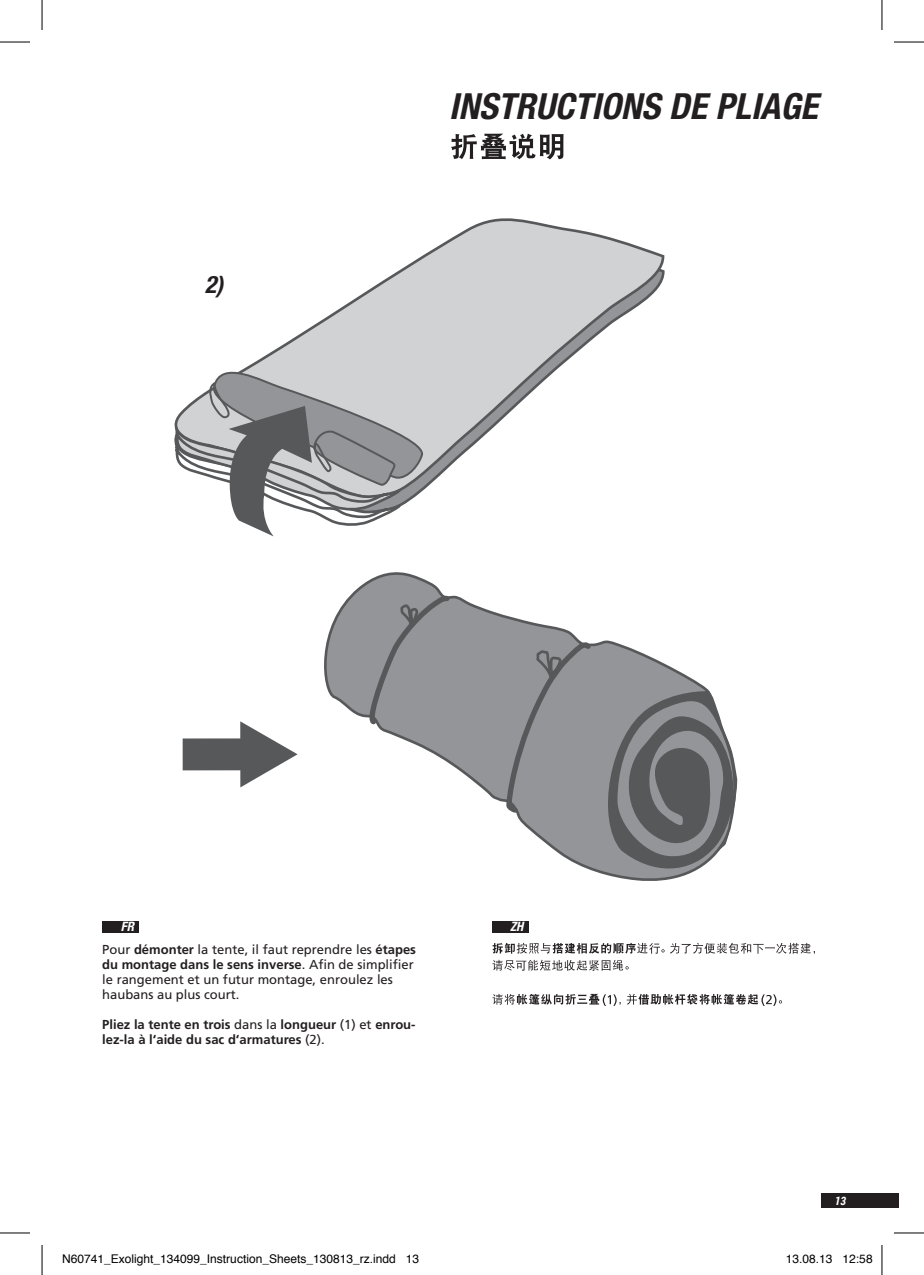
<style>
.page{position:relative;width:924px;height:1275px;background:#fff}
.page>*{position:absolute;margin:0;border:0;box-sizing:border-box;transform-origin:0 0}
.t1{font:italic 700 condensed 36px "Helvetica Neue LT Com";color:#231f20}
.t2{font:italic 700 condensed 24px "Helvetica Neue LT Com";color:#231f20}
.t3{font:13px/15px "Frutiger";color:#231f20}
.t4{font:700 13px/15px "Frutiger";color:#231f20}
.t5{font:italic 700 condensed 13px "Helvetica Neue LT Com";color:#fff}
.t6{font:12px "Helvetica";color:#000}
.t7{font:italic 700 11.6px "Roboto Condensed";color:#fff}
.s1{font-weight:700}
.s2{font-weight:400}
</style>
<div class="page">
<div style="left:821px;top:1193px;width:77px;height:15px;background:#231f20"></div>
<svg style="left:261px;top:218px;width:404px;height:272px"></svg>
<svg style="left:174px;top:358px;width:250px;height:178px"></svg>
<svg style="left:324px;top:572px;width:412px;height:309px"></svg>
<svg style="left:366px;top:594px;width:229px;height:223px"></svg>
<svg style="left:182px;top:721px;width:115px;height:66px"></svg>
<svg style="left:451px;top:134px;width:112px;height:25px"></svg>
<svg style="left:492px;top:993px;width:289px;height:13px"></svg>
<svg style="left:492px;top:942px;width:322px;height:28px"></svg>
<div style="left:102px;top:921px;width:37px;height:11px;background:#231f20"></div>
<div style="left:492px;top:921px;width:36px;height:11px;background:#231f20"></div>
<hr style="left:0;top:42px;width:30px;height:1px;background:#000">
<hr style="left:893px;top:42px;width:30px;height:1px;background:#000">
<hr style="left:0;top:1232px;width:30px;height:1px;background:#000">
<hr style="left:893px;top:1232px;width:30px;height:1px;background:#000">
<hr style="left:42px;top:0;width:1px;height:30px;background:#000">
<hr style="left:42px;top:1245px;width:1px;height:30px;background:#000">
<hr style="left:881px;top:0;width:1px;height:30px;background:#000">
<hr style="left:881px;top:1245px;width:1px;height:30px;background:#000">
<h2 class="t2" style="left:205px;top:270px;width:20px">2)</h2>
<h1 class="t1" style="left:449px;top:84px;width:370px">INSTRUCTIONS DE PLIAGE</h1>
<p class="t5" style="left:121px;top:919px;width:15px">FR</p>
<p class="t5" style="left:510px;top:919px;width:15px">ZH</p>
<p class="t3" style="left:102px;top:941px;width:315px">Pour <span class="s1">démonter</span> la tente, il faut reprendre les <span class="s1">étapes du montage dans le sens inverse</span>. Afin de simplifier le rangement et un futur montage, enroulez les haubans au plus court.</p>
<p class="t4" style="left:102px;top:1016px;width:315px">Pliez la tente en trois <span class="s2">dans la</span> longueur <span class="s2">(1) et</span> enrou&shy;lez-la à l‘aide du sac d‘armatures <span class="s2">(2).</span></p>
<p class="t7" style="left:834px;top:1192px;width:13px">13</p>
<p class="t6" style="left:62px;top:1249px;width:358px">N60741_Exolight_134099_Instruction_Sheets_130813_rz.indd 13</p>
<p class="t6" style="left:785px;top:1249px;width:88px">13.08.13 12:58</p>
</div>
